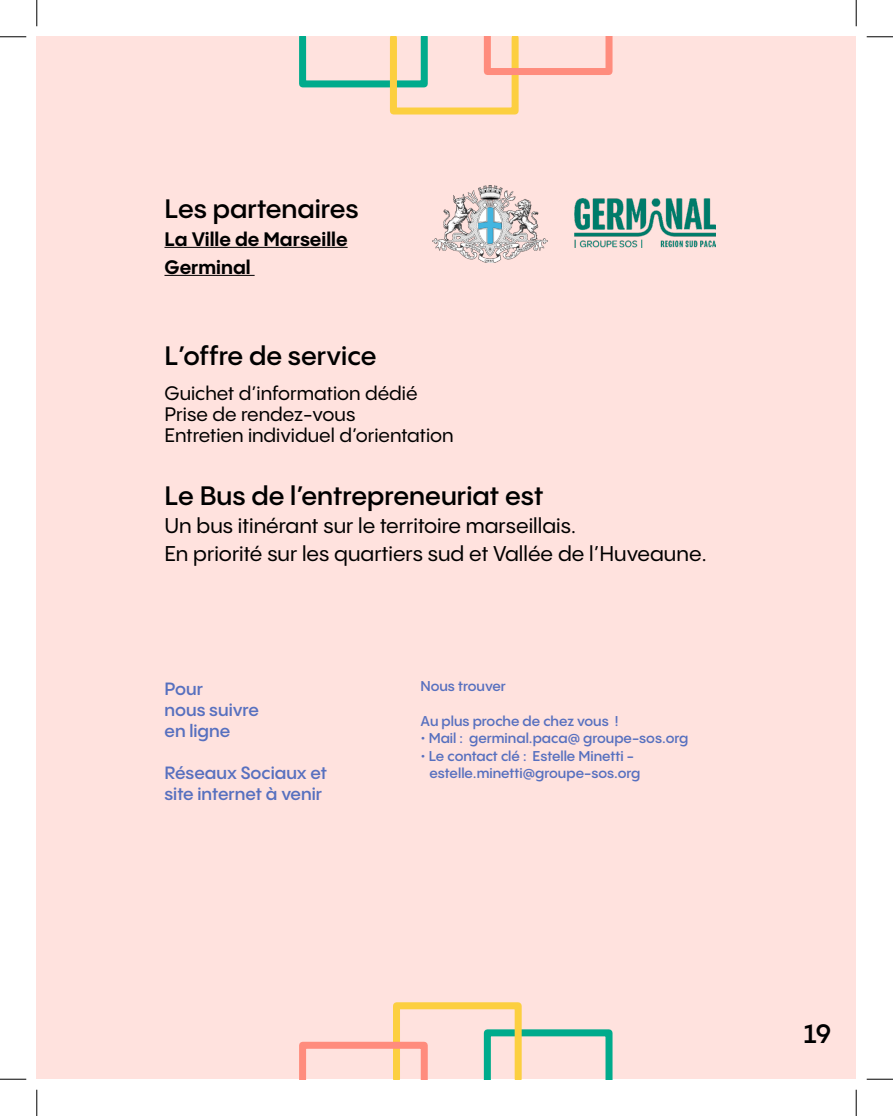
<style>
.page{position:relative;width:893px;height:1116px;background:#fff}
.page>*{position:absolute;margin:0;border:0;box-sizing:border-box;transform-origin:0 0}
.t1{font:600 26.25px "PP Pangram Sans";color:#000}
.t2{font:500 21px/28px "PP Pangram Sans";color:#000}
.t3{font:500 19.25px "PP Pangram Sans";color:#000}
.t4{font:700 19.25px "PP Pangram Sans";color:#000}
.t5{font:600 17.5px/21px "PP Pangram Sans";color:#5770bf}
.t6{font:600 14px "PP Pangram Sans";color:#5770bf}
</style>
<div class="page">
<div style="left:37px;top:37px;width:818px;height:1041px;background:#ffe2de"></div>
<svg style="left:299px;top:37px;width:313px;height:77px;background:#efd8c8"></svg>
<svg style="left:299px;top:1002px;width:313px;height:76px;background:#efd8c7"></svg>
<hr style="left:164px;top:247px;width:183px;height:1px;background:#000">
<hr style="left:164px;top:275px;width:90px;height:1px;background:#000">
<img style="left:574px;top:198px;width:141px;height:50px">
<svg style="left:0;top:36px;width:26px;height:1px"></svg>
<svg style="left:866px;top:36px;width:26px;height:1px"></svg>
<svg style="left:0;top:1078px;width:26px;height:1px"></svg>
<svg style="left:866px;top:1078px;width:26px;height:1px"></svg>
<svg style="left:36px;top:0;width:1px;height:26px"></svg>
<svg style="left:36px;top:1089px;width:1px;height:26px"></svg>
<svg style="left:855px;top:0;width:1px;height:26px"></svg>
<svg style="left:855px;top:1089px;width:1px;height:26px"></svg>
<p class="t1" style="left:164px;top:192px;width:196px">Les partenaires</p>
<p class="t4" style="left:164px;top:226px;width:184px">La Ville de Marseille</p>
<p class="t4" style="left:164px;top:254px;width:88px">Germinal</p>
<p class="t1" style="left:164px;top:339px;width:214px">L’offre de service</p>
<p class="t3" style="left:164px;top:381px;width:254px">Guichet d’information dédié</p>
<p class="t3" style="left:164px;top:402px;width:192px">Prise de rendez-vous</p>
<p class="t3" style="left:164px;top:423px;width:290px">Entretien individuel d’orientation</p>
<p class="t1" style="left:164px;top:479px;width:380px">Le Bus de l’entrepreneuriat est</p>
<p class="t2" style="left:164px;top:511px;width:543px">Un bus itinérant sur le territoire marseillais.<br>En priorité sur les quartiers sud et Vallée de l’Huveaune.</p>
<p class="t5" style="left:164px;top:678px;width:96px">Pour<br>nous suivre</p>
<p class="t5" style="left:164px;top:720px;width:67px">en ligne</p>
<p class="t5" style="left:164px;top:762px;width:164px">Réseaux Sociaux et</p>
<p class="t5" style="left:164px;top:783px;width:159px">site internet à venir</p>
<p class="t6" style="left:420px;top:677px;width:87px">Nous trouver</p>
<p class="t6" style="left:420px;top:712px;width:200px">Au plus proche de chez vous !</p>
<p class="t6" style="left:420px;top:729px;width:269px">• Mail : germinal.paca@ groupe-sos.org</p>
<p class="t6" style="left:420px;top:747px;width:215px">• Le contact clé : Estelle Minetti -</p>
<p class="t6" style="left:429px;top:764px;width:212px">estelle.minetti@groupe-sos.org</p>
<p class="t1" style="left:803px;top:1017px;width:29px">19</p>
</div>
